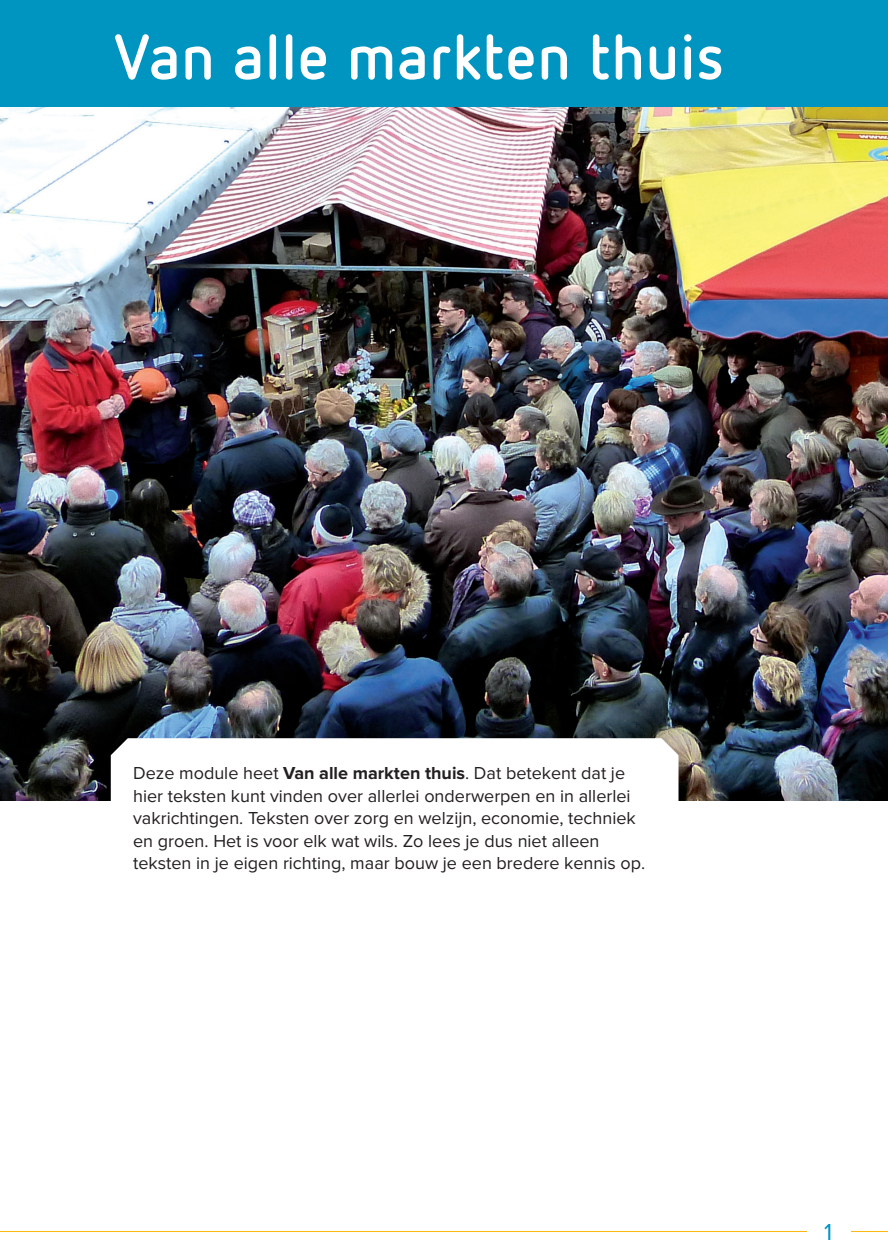
<style>
.page{position:relative;width:888px;height:1258px;background:#fff}
.page>*{position:absolute;margin:0;border:0;box-sizing:border-box;transform-origin:0 0}
.t1{font:700 63px "Netto OT";letter-spacing:.02em;color:#fff}
.t2{font:24px "Proxima Nova";color:#0094c1}
.t3{font:18px/22.5px "Proxima Nova";color:#231f20}
.s1{font-weight:700}
</style>
<div class="page">
<hr style="left:0;top:1231px;width:888px;height:1px;background:#fcb814">
<div style="left:807px;top:1208px;width:43px;height:42px;background:#fff"></div>
<img style="left:0;top:107px;width:888px;height:693px">
<div style="left:0;top:0;width:888px;height:107px;background:#0094c1"></div>
<svg style="left:111px;top:738px;width:567px;height:62px"></svg>
<h1 class="t1" style="left:114px;top:17px;width:611px">Van alle markten thuis</h1>
<p class="t3" style="left:133px;top:763px;width:513px">Deze module heet <span class="s1">Van alle markten thuis</span>. Dat betekent dat je hier teksten kunt vinden over allerlei onderwerpen en in allerlei vakrichtingen. Teksten over zorg en welzijn, economie, techniek en groen. Het is voor elk wat wils. Zo lees je dus niet alleen teksten in je eigen richting, maar bouw je een bredere kennis op.</p>
<h2 class="t2" style="left:824px;top:1221px;width:10px">1</h2>
</div>
